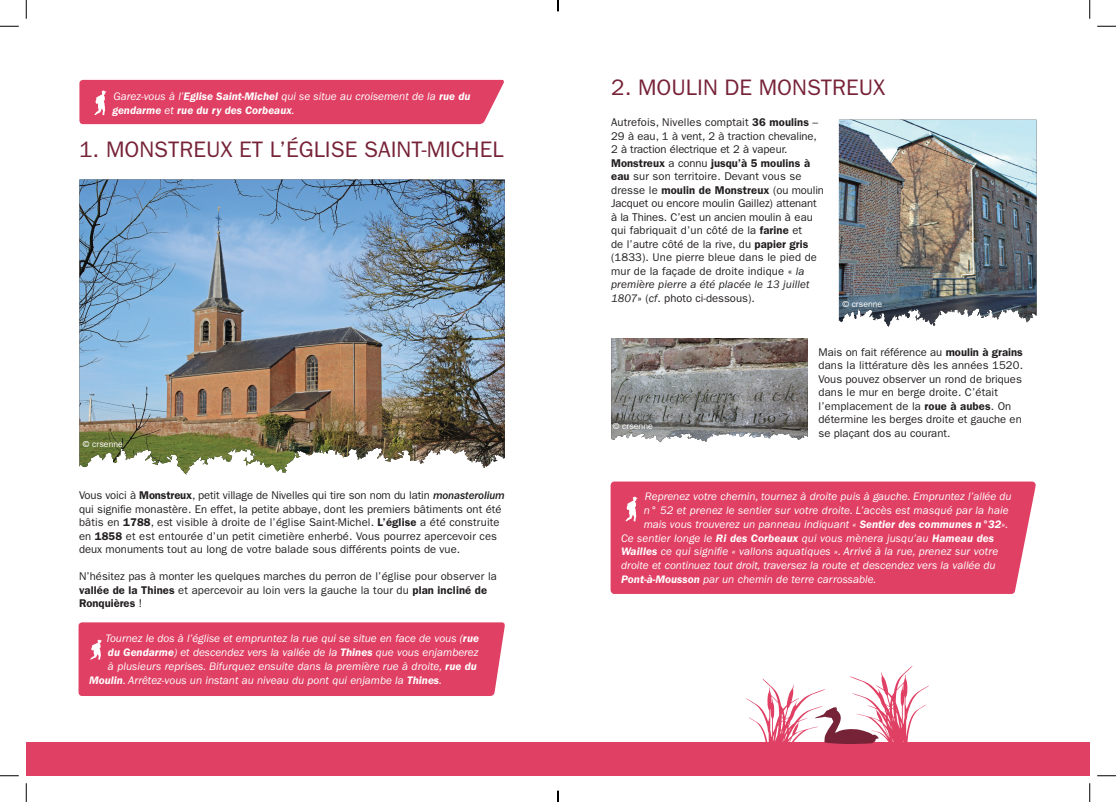
<style>
.page{position:relative;width:1116px;height:802px;background:#fff}
.page>*{position:absolute;margin:0;border:0;box-sizing:border-box;transform-origin:0 0}
.Titre{font:22.5px "ITC Franklin Gothic Std";color:#762237}
.Texte{font:11.25px/13.5px "ITC Franklin Gothic Std";color:#231f20}
.Indication_Ballade{font:italic 11.25px "ITC Franklin Gothic Std";color:#fff}
.Indication_Ballade-2{font:italic 600 11.25px/13.8px "ITC Franklin Gothic Std";color:#fff}
.Infos{font:8.75px "ITC Franklin Gothic Std";color:#fff}
.s1{font-weight:400}
.s2{font-weight:600}
.s3{font-family:"ITC Franklin Gothic Std Med It"}
.s4{font-style:italic}
</style>
<div class="page">
<div style="left:26px;top:742px;width:1063px;height:34px;background:#e04064"></div>
<div style="left:79px;top:80px;width:425px;height:44px;background:#e04064"></div>
<div style="left:610px;top:482px;width:425px;height:112px;background:#e04064"></div>
<svg style="left:625px;top:497px;width:13px;height:24px"></svg>
<svg style="left:746px;top:666px;width:183px;height:78px"></svg>
<div style="left:79px;top:622px;width:426px;height:74px;background:#e04064"></div>
<img style="left:84px;top:179px;width:421px;height:295px">
<img style="left:79px;top:179px;width:98px;height:288px">
<img style="left:884px;top:120px;width:152px;height:207px">
<img style="left:839px;top:120px;width:45px;height:202px">
<svg style="left:656px;top:338px;width:152px;height:104px;background:#898684"></svg>
<img style="left:611px;top:338px;width:45px;height:102px">
<svg style="left:0;top:25px;width:19px;height:2px"></svg>
<svg style="left:1097px;top:25px;width:18px;height:2px"></svg>
<svg style="left:0;top:775px;width:19px;height:1px"></svg>
<svg style="left:1097px;top:775px;width:18px;height:1px"></svg>
<svg style="left:25px;top:0;width:2px;height:19px"></svg>
<svg style="left:25px;top:783px;width:2px;height:19px"></svg>
<svg style="left:1089px;top:0;width:1px;height:19px"></svg>
<svg style="left:1089px;top:783px;width:1px;height:19px"></svg>
<svg style="left:557px;top:0;width:2px;height:11px"></svg>
<svg style="left:557px;top:791px;width:2px;height:11px"></svg>
<p class="Indication_Ballade-2" style="left:113px;top:89px;width:359px"><span class="s1">Garez-vous à l’</span>Eglise Saint-Michel <span class="s1">qui se situe au croisement de la</span> rue du gendarme <span class="s1">et</span> rue du ry des Corbeaux<span class="s1">.</span></p>
<p class="Titre" style="left:79px;top:137px;width:426px">1. MONSTREUX ET L’ÉGLISE SAINT-MICHEL</p>
<p class="Infos" style="left:83px;top:439px;width:41px">© crsenne</p>
<p class="Texte" style="left:79px;top:489px;width:427px">Vous voici à <span class="s2">Monstreux</span>, petit village de Nivelles qui tire son nom du latin <span class="s3">monasterolium </span>qui signifie monastère. En effet, la petite abbaye, dont les premiers bâtiments ont été bâtis en <span class="s2">1788</span>, est visible à droite de l’église Saint-Michel. <span class="s2">L’église</span> a été construite en <span class="s2">1858</span> et est entourée d’un petit cimetière enherbé. Vous pourrez apercevoir ces deux monuments tout au long de votre balade sous différents points de vue.</p>
<p class="Texte" style="left:79px;top:570px;width:419px">N’hésitez pas à monter les quelques marches du perron de l’église pour observer la <span class="s2">vallée de la Thines</span> et apercevoir au loin vers la gauche la tour du <span class="s2">plan incliné de<br>Ronquières</span> !</p>
<p class="Indication_Ballade" style="left:105px;top:632px;width:375px">Tournez le dos à l’église et empruntez la rue qui se situe en face de vous (<span class="s2">rue</span></p>
<p class="Indication_Ballade" style="left:108px;top:646px;width:372px"><span class="s2">du Gendarme</span>) et descendez vers la vallée de la <span class="s2">Thines</span> que vous enjamberez</p>
<p class="Indication_Ballade" style="left:108px;top:660px;width:370px">à plusieurs reprises. Bifurquez ensuite dans la première rue à droite, <span class="s2">rue du</span></p>
<p class="Indication_Ballade" style="left:89px;top:674px;width:354px"><span class="s2">Moulin</span>. Arrêtez-vous un instant au niveau du pont qui enjambe la <span class="s2">Thines</span>.</p>
<p class="Titre" style="left:611px;top:74px;width:276px">2. MOULIN DE MONSTREUX</p>
<p class="Texte" style="left:611px;top:116px;width:214px">Autrefois, Nivelles comptait <span class="s2">36 moulins</span> – 29 à eau, 1 à vent, 2 à traction chevaline, 2 à traction électrique et 2 à vapeur.<br><span class="s2">Monstreux</span> a connu <span class="s2">jusqu’à 5 moulins à eau</span> sur son territoire. Devant vous se dresse le <span class="s2">moulin de Monstreux</span> (ou moulin Jacquet ou encore moulin Gaillez) attenant à la Thines. C’est un ancien moulin à eau qui fabriquait d’un côté de la <span class="s2">farine</span> et<br>de l’autre côté de la rive, du <span class="s2">papier gris </span>(1833). Une pierre bleue dans le pied de mur de la façade de droite indique « <span class="s4">la première pierre a été placée le 13 juillet 1807</span>» (<span class="s4">cf</span>. photo ci-dessous).</p>
<p class="Infos" style="left:842px;top:299px;width:41px">© crsenne</p>
<p class="Infos" style="left:613px;top:421px;width:41px">© crsenne</p>
<p class="Texte" style="left:818px;top:345px;width:206px">Mais on fait référence au <span class="s2">moulin à grains </span>dans la littérature dès les années 1520.<br>Vous pouvez observer un rond de briques dans le mur en berge droite. C’était l’emplacement de la <span class="s2">roue à aubes</span>. On détermine les berges droite et gauche en se plaçant dos au courant.</p>
<p class="Indication_Ballade" style="left:644px;top:490px;width:368px">Reprenez votre chemin, tournez à droite puis à gauche. Empruntez l’allée du</p>
<p class="Indication_Ballade" style="left:643px;top:504px;width:366px">n° 52 et prenez le sentier sur votre droite. L’accès est masqué par la haie</p>
<p class="Indication_Ballade" style="left:643px;top:518px;width:366px">mais vous trouverez un panneau indiquant « <span class="s2">Sentier des communes n°32</span>».</p>
<p class="Indication_Ballade" style="left:621px;top:532px;width:374px">Ce sentier longe le <span class="s2">Ri des Corbeaux</span> qui vous mènera jusqu’au <span class="s2">Hameau des</span></p>
<p class="Indication_Ballade" style="left:621px;top:545px;width:378px"><span class="s2">Wailles</span> ce qui signifie « vallons aquatiques ». Arrivé à la rue, prenez sur votre</p>
<p class="Indication_Ballade" style="left:621px;top:559px;width:376px">droite et continuez tout droit, traversez la route et descendez vers la vallée du</p>
<p class="Indication_Ballade" style="left:621px;top:573px;width:257px"><span class="s2">Pont-à-Mousson</span> par un chemin de terre carrossable.</p>
</div>
